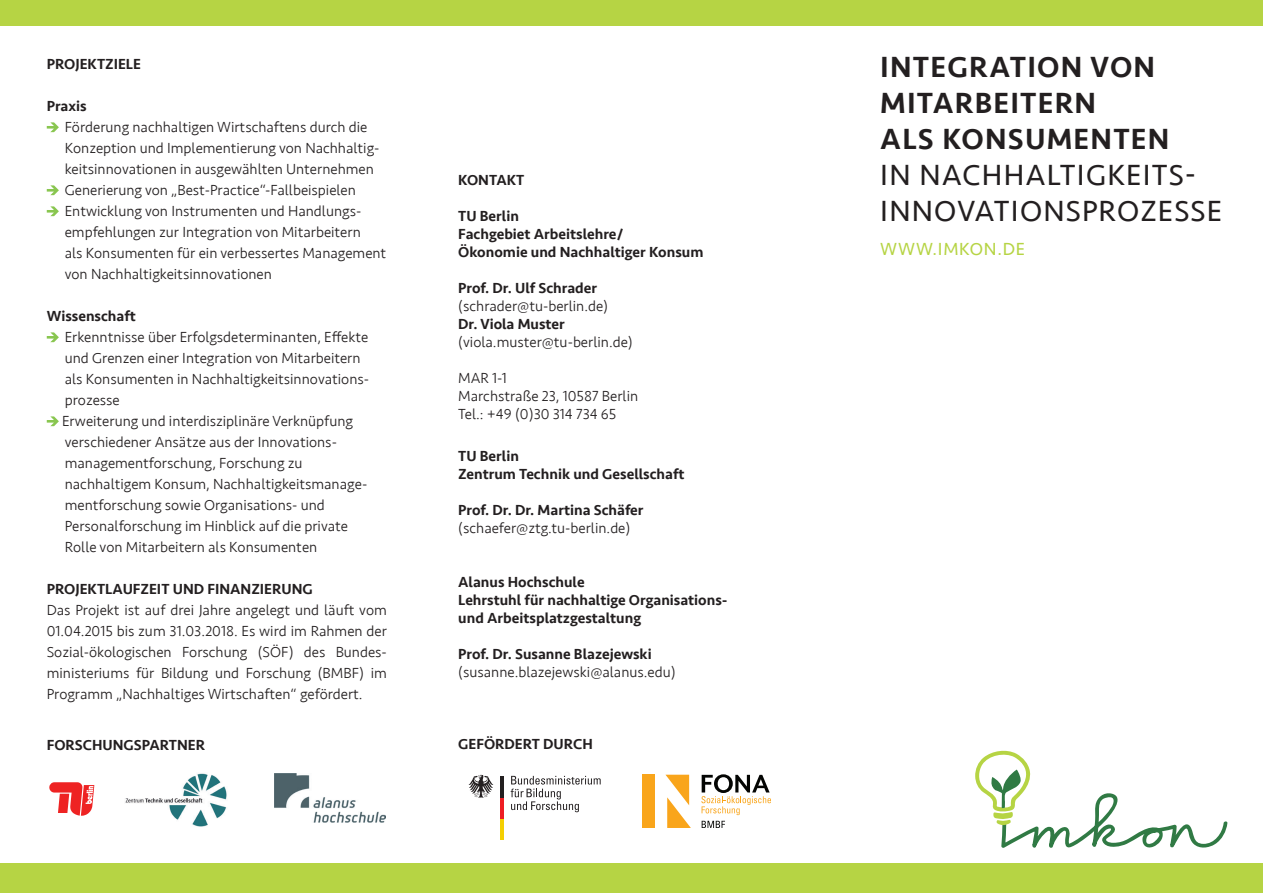
<style>
.page{position:relative;width:1263px;height:893px;background:#fff}
.page>*{position:absolute;margin:0;border:0;box-sizing:border-box;transform-origin:0 0}
.t1{font:500 30px/36px "Seravek";letter-spacing:.04em;color:#231f20}
.t2{font:30px/36px "Seravek";letter-spacing:.04em;color:#231f20}
.t3{font:18px "Seravek";letter-spacing:.04em;color:#b6d444}
.t4{font:300 15px/21px "Seravek";color:#231f20}
.t5{font:500 15px/18px "Seravek";color:#231f20}
</style>
<div class="page">
<svg style="left:47px;top:122px;width:12px;height:10px"></svg>
<svg style="left:47px;top:185px;width:12px;height:10px"></svg>
<svg style="left:47px;top:206px;width:12px;height:10px"></svg>
<svg style="left:47px;top:332px;width:12px;height:10px"></svg>
<svg style="left:47px;top:416px;width:12px;height:10px"></svg>
<svg style="left:975px;top:750px;width:253px;height:98px"></svg>
<div style="left:0;top:0;width:1263px;height:26px;background:#b6d444"></div>
<div style="left:0;top:863px;width:1263px;height:30px;background:#b6d444"></div>
<svg style="left:49px;top:782px;width:45px;height:34px"></svg>
<img style="left:125px;top:773px;width:102px;height:54px">
<img style="left:275px;top:774px;width:111px;height:48px">
<svg style="left:511px;top:776px;width:90px;height:36px"></svg>
<hr style="left:500px;top:818px;width:4px;height:22px;background:#f4cf02">
<hr style="left:500px;top:797px;width:4px;height:21px;background:#ee1d23">
<hr style="left:500px;top:776px;width:4px;height:21px;background:#231f20">
<svg style="left:468px;top:775px;width:25px;height:23px"></svg>
<div style="left:642px;top:775px;width:13px;height:53px;background:#f9a51b"></div>
<svg style="left:665px;top:775px;width:26px;height:53px"></svg>
<svg style="left:702px;top:821px;width:23px;height:7px"></svg>
<svg style="left:701px;top:774px;width:70px;height:41px"></svg>
<p class="t5" style="left:47px;top:55px;width:94px">PROJEKTZIELE</p>
<p class="t5" style="left:47px;top:97px;width:41px">Praxis</p>
<p class="t4" style="left:65px;top:117px;width:323px">Förderung nachhaltigen Wirtschaftens durch die Konzeption und Implementierung von Nachhaltig&shy;keitsinnovationen in ausgewählten Unternehmen Generierung von „Best-Practice“-Fallbeispielen Entwicklung von Instrumenten und Handlungs&shy;empfehlungen zur Integration von Mitarbeitern<br>als Konsumenten für ein verbessertes Management von Nachhaltigkeitsinnovationen</p>
<p class="t5" style="left:47px;top:307px;width:91px">Wissenschaft</p>
<p class="t4" style="left:62px;top:327px;width:309px">Erkenntnisse über Erfolgsdeterminanten, Effekte und Grenzen einer Integration von Mitarbeitern als Konsumenten in Nachhaltigkeitsinnovations&shy;prozesse<br>Erweiterung und interdisziplinäre Verknüpfung verschiedener Ansätze aus der Innovations&shy;managementforschung, Forschung zu nachhaltigem Konsum, Nachhaltigkeitsmanage&shy;mentforschung sowie Organisations- und Personalforschung im Hinblick auf die private Rolle von Mitarbeitern als Konsumenten</p>
<p class="t5" style="left:47px;top:580px;width:265px">Projektlaufzeit und Finanzi erung</p>
<p class="t4" style="left:47px;top:600px;width:342px;text-align:justify">Das Projekt ist auf drei Jahre angelegt und läuft vom 01.04.2015 bis zum 31.03.2018. Es wird im Rahmen der Sozial-ökologischen Forschung (SÖF) des Bundes&shy;ministeriums für Bildung und Forschung (BMBF) im Programm „Nachhaltiges Wirtschaften“ gefördert.</p>
<p class="t5" style="left:47px;top:736px;width:160px">Forschu ngspartner</p>
<p class="t5" style="left:458px;top:171px;width:68px">Kontakt</p>
<p class="t5" style="left:458px;top:207px;width:247px">TU Berlin<br>Fachgebiet Arbeitslehre/<br>Ökonomie und Nachhaltiger Konsum</p>
<p class="t5" style="left:458px;top:279px;width:140px">Prof. Dr. Ulf Schrader</p>
<p class="t4" style="left:458px;top:296px;width:151px">(schrader@tu-berlin.de)</p>
<p class="t5" style="left:458px;top:315px;width:108px">Dr. Viola Muster</p>
<p class="t4" style="left:458px;top:332px;width:176px">(viola.muster@tu-berlin.de)</p>
<p class="t4" style="left:458px;top:369px;width:182px;line-height:18px">MAR 1-1<br>Marchstraße 23, 10587 Berlin<br>Tel.: +49 (0)30 314 734 65</p>
<p class="t5" style="left:458px;top:447px;width:228px">TU Berlin<br>Zentrum Technik und Gesellschaft</p>
<p class="t5" style="left:458px;top:501px;width:187px">Prof. Dr. Dr. Martina Schäfer</p>
<p class="t4" style="left:458px;top:518px;width:174px">(schaefer@ztg.tu-berlin.de)</p>
<p class="t5" style="left:458px;top:573px;width:271px">Alanus Hochschule<br>Lehrstuhl für nachhaltige Organisations&shy;und Arbeitsplatzgestaltung</p>
<p class="t5" style="left:458px;top:645px;width:195px">Prof. Dr. Susanne Blazejewski</p>
<p class="t4" style="left:458px;top:662px;width:219px">(susanne.blazejewski@alanus.edu)</p>
<p class="t5" style="left:458px;top:735px;width:134px">Gefördert durch</p>
<h1 class="t1" style="left:880px;top:50px;width:276px">Integ ration von<br>Mitarbeitern<br>als Konsum</h1>
<h1 class="t1" style="left:1073px;top:122px;width:97px">enten</h1>
<h1 class="t2" style="left:880px;top:157px;width:343px">IN NACHHALTIGKEITS-<br>INNOVATIONSPROZESSE</h1>
<p class="t3" style="left:880px;top:235px;width:146px">WWW.IMKON.DE</p>
</div>
